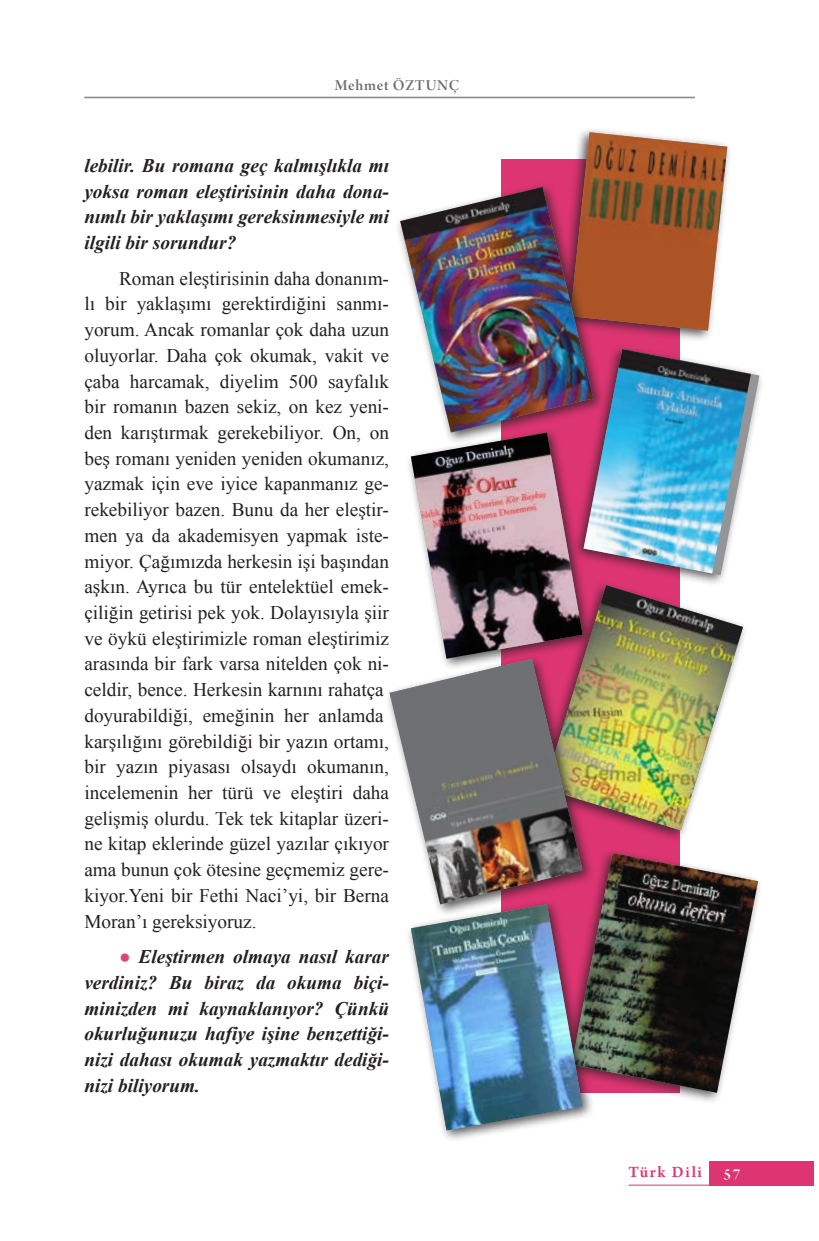
<style>
.page{position:relative;width:819px;height:1241px;background:#fff}
.page>*{position:absolute;margin:0;border:0;box-sizing:border-box;transform-origin:0 0}
.t1{font:19.25px/25.7px "Times New Roman";color:#231f20}
.t2{font:italic 700 19.25px/25.7px "Times New Roman";color:#231f20;text-align:justify}
.t3{font:600 16.62px "Arno Pro";letter-spacing:.1em;color:#dd3472}
.t4{font:16.1px "Arno Pro Smbd Display";letter-spacing:.045em;color:#6c6d70}
.t5{font:16.1px "Arno Pro Smbd Display";color:#fff}
.s1{font-style:normal;color:#df4577}
</style>
<div class="page">
<hr style="left:84px;top:97px;width:610px;height:1px;background:#808285">
<div style="left:709px;top:1160px;width:105px;height:25px;background:#dd3472"></div>
<hr style="left:628px;top:1184px;width:81px;height:1px;background:#dd3472">
<div style="left:571px;top:343px;width:193px;height:244px;background:#231f20;opacity:.75"></div>
<div style="left:559px;top:847px;width:204px;height:257px;background:#231f20;opacity:.75"></div>
<img style="left:595px;top:852px;width:163px;height:240px">
<div style="left:557px;top:126px;width:175px;height:217px;background:#231f20;opacity:.75"></div>
<img style="left:570px;top:132px;width:157px;height:198px">
<div style="left:395px;top:182px;width:210px;height:262px;background:#231f20;opacity:.75"></div>
<img style="left:400px;top:187px;width:193px;height:245px">
<div style="left:531px;top:579px;width:216px;height:263px;background:#231f20;opacity:.75"></div>
<img style="left:595px;top:658px;width:148px;height:172px">
<div style="left:405px;top:427px;width:190px;height:243px;background:#fff"></div>
<img style="left:411px;top:349px;width:348px;height:309px">
<img style="left:411px;top:432px;width:171px;height:221px">
<div style="left:405px;top:899px;width:190px;height:243px;background:#231f20;opacity:.75"></div>
<img style="left:411px;top:916px;width:171px;height:214px">
<div style="left:384px;top:653px;width:211px;height:263px;background:#231f20;opacity:.75"></div>
<img style="left:389px;top:658px;width:193px;height:246px">
<p class="t4" style="left:335px;top:76px;width:126px">Mehmet ÖZTUNÇ</p>
<p class="t2" style="left:84px;top:152px;width:306px">lebilir. Bu romana geç kalmışlıkla mı yoksa roman eleştirisinin daha dona&shy;nımlı bir yaklaşımı gereksinmesiyle mi ilgili bir sorundur?</p>
<p class="t1" style="left:84px;top:265px;width:306px;text-indent:35px">Roman eleştirisinin daha donanım&shy;lı bir yaklaşımı gerektirdiğini sanmı&shy;yorum. Ancak romanlar çok daha uzun oluyorlar. Daha çok okumak, vakit ve çaba harcamak, diyelim 500 sayfalık bir romanın bazen sekiz, on kez yeni&shy;den karıştırmak gerekebiliyor. On, on beş romanı yeniden yeniden okumanız, yazmak için eve iyice kapanmanız ge&shy;rekebiliyor bazen. Bunu da her eleştir&shy;men ya da akademisyen yapmak iste&shy;miyor. Çağımızda herkesin işi başından aşkın. Ayrıca bu tür entelektüel emek&shy;çiliğin getirisi pek yok. Dolayısıyla şiir ve öykü eleştirimizle roman eleştirimiz arasında bir fark varsa nitelden çok ni&shy;celdir, bence. Herkesin karnını rahatça doyurabildiği, emeğinin her anlamda karşılığını görebildiği bir yazın ortamı, bir yazın piyasası olsaydı okumanın, incelemenin her türü ve eleştiri daha gelişmiş olurdu. Tek tek kitaplar üzeri&shy;ne kitap eklerinde güzel yazılar çıkıyor ama bunun çok ötesine geçmemiz gere&shy;kiyor.Yeni bir Fethi Naci’yi, bir Berna Moran’ı gereksiyoruz.</p>
<p class="t2" style="left:84px;top:943px;width:306px;text-indent:35px"><span class="s1">●</span> Eleştirmen olmaya nasıl karar verdiniz? Bu biraz da okuma biçi&shy;minizden mi kaynaklanıyor? Çünkü okurluğunuzu hafiye işine benzettiği&shy;nizi dahası okumak yazmaktır dediği&shy;nizi biliyorum.</p>
<p class="t3" style="left:628px;top:1162px;width:75px">Türk Dili</p>
<p class="t5" style="left:723px;top:1164px;width:18px">57</p>
</div>
